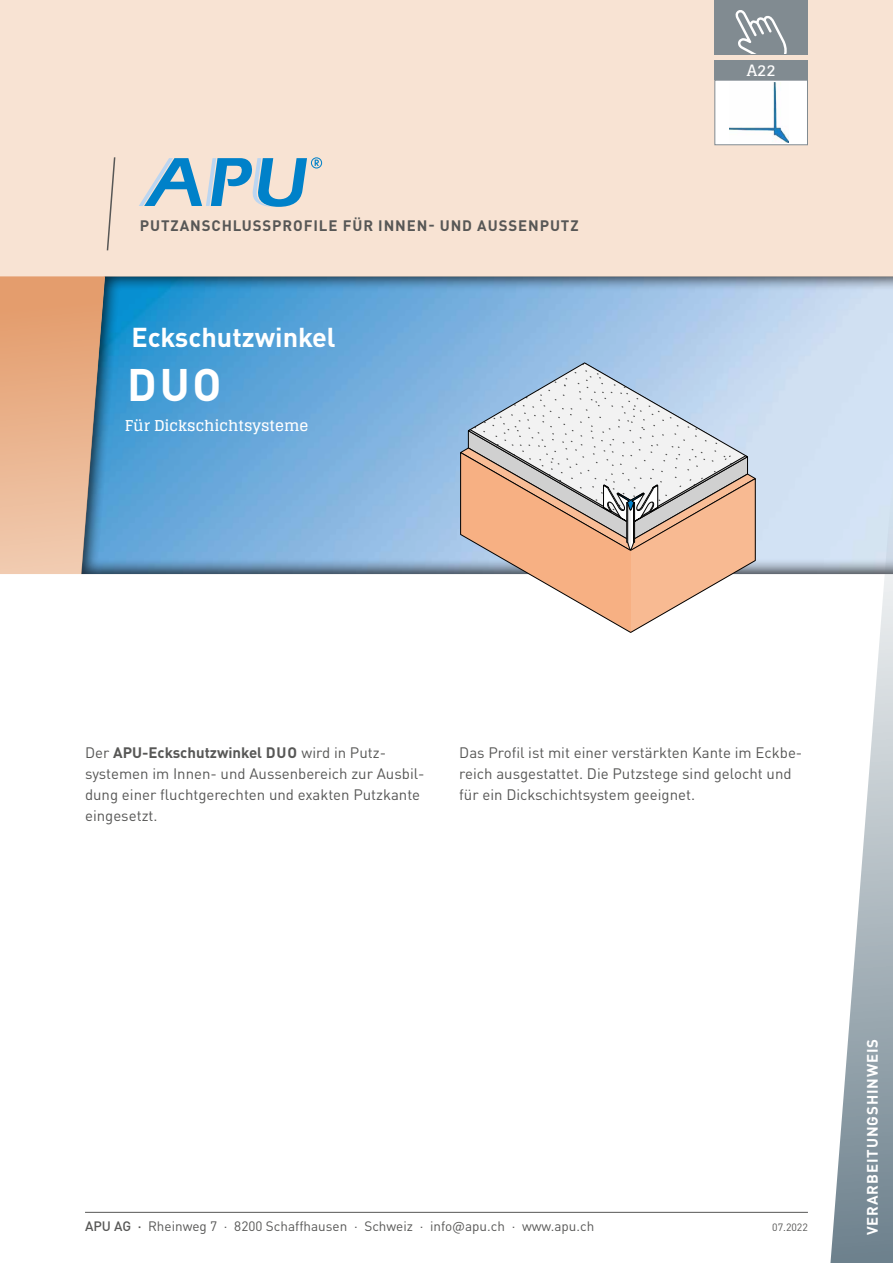
<style>
.page{position:relative;width:893px;height:1263px;background:#fff}
.page>*{position:absolute;margin:0;border:0;box-sizing:border-box;transform-origin:0 0}
.t1{font:700 45px "DIN Pro";color:#fff}
.t2{font:700 27px "DIN Pro";color:#fff}
.t3{font:700 15.6px "Glegoo";color:#fff}
.t4{font:15px/21px "DIN Pro";color:#575756}
.t5{font:700 15px "DIN Pro";letter-spacing:.06em;color:#575756}
.t6{font:700 15px "Glegoo";color:#fff}
.t7{font:700 15px "DIN Pro";letter-spacing:.06em;color:#fff}
.t8{font:13.5px "DIN Pro";color:#575756}
.t9{font:10.5px "DIN Pro";color:#575756}
.s1{font-weight:700}
.s2{font-weight:500}
</style>
<div class="page">
<hr style="left:85px;top:1212px;width:723px;height:1px;background:#575756">
<div style="left:0;top:0;width:893px;height:276px;background:#f8e3d3"></div>
<div style="left:714px;top:0;width:94px;height:54px;background:#818b91"></div>
<svg style="left:735px;top:10px;width:52px;height:44px"></svg>
<svg style="left:139px;top:157px;width:183px;height:50px"></svg>
<svg style="left:106px;top:157px;width:10px;height:94px"></svg>
<svg style="left:81px;top:276px;width:812px;height:299px;background:#79afda"></svg>
<svg style="left:0;top:276px;width:105px;height:298px;background:#daab8b"></svg>
<svg style="left:604px;top:618px;width:53px;height:14px"></svg>
<svg style="left:460px;top:363px;width:295px;height:255px"></svg>
<div style="left:714px;top:60px;width:94px;height:20px;background:#818b91"></div>
<div style="left:715px;top:80px;width:92px;height:65px;background:#fff"></div>
<img style="left:729px;top:83px;width:60px;height:59px">
<div style="left:714px;top:80px;width:94px;height:65px;border:1px solid #818b91"></div>
<svg style="left:829px;top:360px;width:64px;height:903px"></svg>
<p class="t5" style="left:140px;top:213px;width:440px">PUTZANSCHLUSSPROFILE FÜR INNEN- UND AUSSENPUTZ</p>
<h2 class="t2" style="left:131px;top:314px;width:206px">Eckschutzwinkel</h2>
<h1 class="t1" style="left:127px;top:347px;width:96px">DUO</h1>
<p class="t6" style="left:125px;top:417px;width:185px">Für Dickschichtsysteme</p>
<p class="t3" style="left:747px;top:61px;width:30px">A22</p>
<p class="t4" style="left:85px;top:741px;width:341px">Der <span class="s1">APU-Eckschutzwinkel DUO</span> wird in Putz&shy;systemen im Innen- und Aussenbereich zur Ausbil&shy;dung einer fluchtgerechten und exakten Putzkante eingesetzt.</p>
<p class="t4" style="left:459px;top:741px;width:345px">Das Profil ist mit einer verstärkten Kante im Eckbe&shy;reich ausgestattet. Die Putzstege sind gelocht und für ein Dickschichtsystem geeignet.</p>
<p class="t8" style="left:85px;top:1215px;width:511px"><span class="s2">APU AG ·</span> Rheinweg 7 · 8200 Schaffhausen · Schweiz · info@apu.ch · www.apu.ch</p>
<p class="t9" style="left:772px;top:1219px;width:37px">07.2022</p>
<p class="t7" style="left:860px;top:1235px;width:198px;rotate:-90deg">VERARBEITUNGSHINWEIS</p>
</div>
